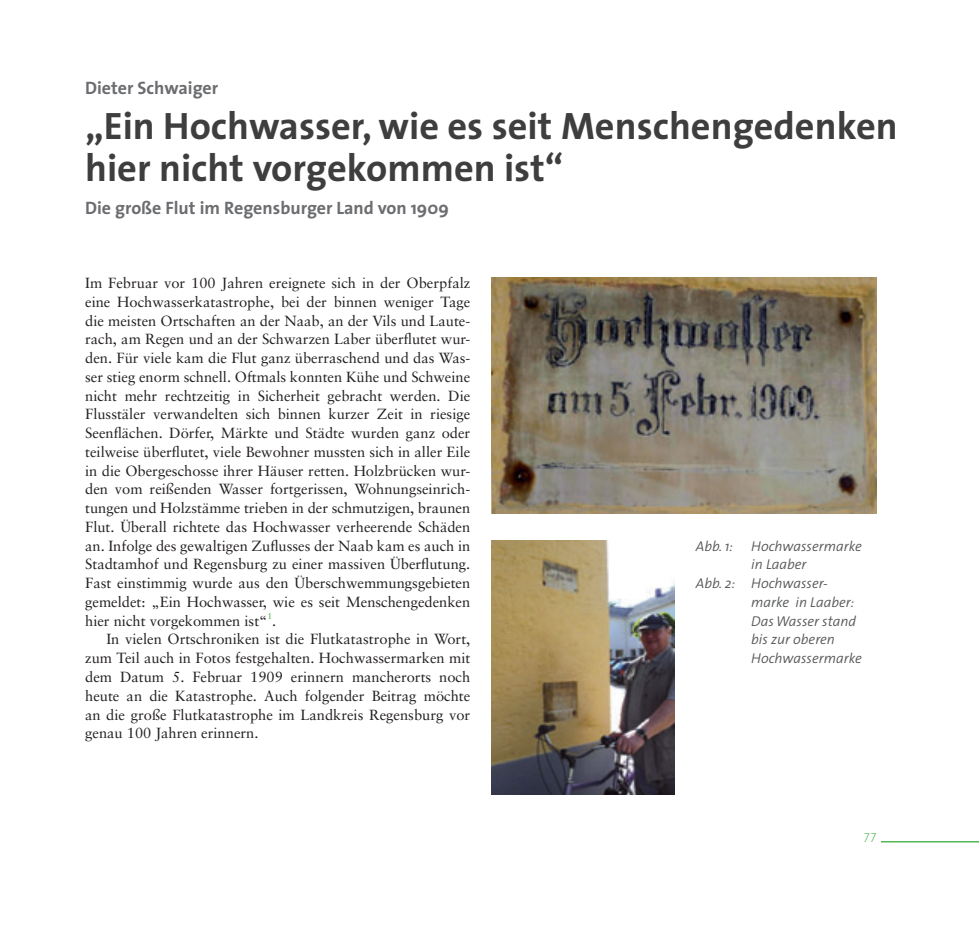
<style>
.page{position:relative;width:979px;height:936px;background:#fff}
.page>*{position:absolute;margin:0;border:0;box-sizing:border-box;transform-origin:0 0}
.t1{font:700 38.4px/42px "The Sans";color:#3e3e3f}
.t2{font:700 18px "The Sans";color:#6c6d70}
.t3{font:14.7px/18.8px "Sabon";color:#231f20;text-align:justify}
.t4{font:italic 300 14.25px "The Sans";color:#57585a}
.t5{font:200 12px "Avant Garde";color:#47b247}
</style>
<div class="page">
<hr style="left:880px;top:841px;width:98px;height:1px;background:#47b247">
<img style="left:491px;top:277px;width:385px;height:236px">
<img style="left:491px;top:541px;width:183px;height:253px">
<p class="t2" style="left:85px;top:73px;width:134px">Dieter Schwaiger</p>
<h1 class="t1" style="left:85px;top:104px;width:813px">„Ein Hochwasser, wie es seit Menschengedenken hier nicht vorgekommen ist“</h1>
<p class="t2" style="left:85px;top:193px;width:365px">Die große Flut im Regensburger Land von 1909</p>
<p class="t3" style="left:85px;top:273px;width:386px">Im Februar vor 100 Jahren ereignete sich in der Oberpfalz eine Hochwasserkatastrophe, bei der binnen weniger Tage die meisten Ortschaften an der Naab, an der Vils und Laute&shy;rach, am Regen und an der Schwarzen Laber überflutet wur&shy;den. Für viele kam die Flut ganz überraschend und das Was&shy;ser stieg enorm schnell. Oftmals konnten Kühe und Schweine nicht mehr rechtzeitig in Sicherheit gebracht werden. Die Flusstäler verwandelten sich binnen kurzer Zeit in riesige Seenflächen. Dörfer, Märkte und Städte wurden ganz oder teilweise überflutet, viele Bewohner mussten sich in aller Eile in die Obergeschosse ihrer Häuser retten. Holzbrücken wur&shy;den vom reißenden Wasser fortgerissen, Wohnungseinrich&shy;tungen und Holzstämme trieben in der schmutzigen, braunen Flut. Überall richtete das Hochwasser verheerende Schäden an. Infolge des gewaltigen Zuflusses der Naab kam es auch in Stadtamhof und Regensburg zu einer massiven Überflutung.<br>Fast einstimmig wurde aus den Überschwemmungsgebieten gemeldet: „Ein Hochwasser, wie es seit Menschengedenken hier nicht vorgekommen ist“<sup>1</sup>.</p>
<p class="t3" style="left:85px;top:629px;width:386px;text-indent:21px">In vielen Ortschroniken ist die Flutkatastrophe in Wort, zum Teil auch in Fotos festgehalten. Hochwassermarken mit dem Datum 5. Februar 1909 erinnern mancherorts noch heute an die Katastrophe. Auch folgender Beitrag möchte an die große Flutkatastrophe im Landkreis Regensburg vor genau 100 Jahren erinnern.</p>
<p class="t4" style="left:695px;top:534px;width:39px">Abb. 1:</p>
<p class="t4" style="left:751px;top:534px;width:112px">Hochwassermarke</p>
<p class="t4" style="left:751px;top:552px;width:57px">in Laaber</p>
<p class="t4" style="left:695px;top:571px;width:133px">Abb. 2: Hochwasser-</p>
<p class="t4" style="left:751px;top:590px;width:104px">marke in Laaber:</p>
<p class="t4" style="left:751px;top:609px;width:106px">Das Wasser stand</p>
<p class="t4" style="left:751px;top:627px;width:85px">bis zur oberen</p>
<p class="t4" style="left:751px;top:646px;width:112px">Hochwassermarke</p>
<p class="t5" style="left:863px;top:830px;width:7px">77</p>
</div>
